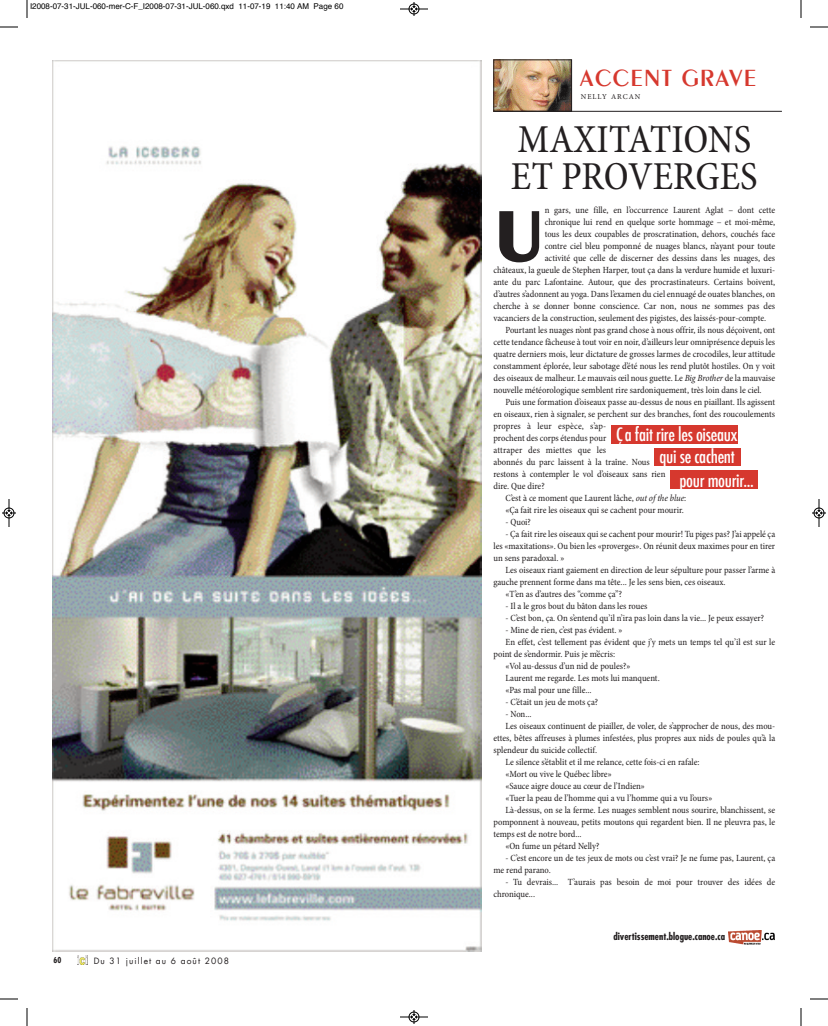
<style>
.page{position:relative;width:828px;height:1026px;background:#fff}
.page>*{position:absolute;margin:0;border:0;box-sizing:border-box;transform-origin:0 0}
.t1{font:700 76.9px "Peignot LT Std";color:#231f20}
.t2{font:condensed 40px/37px "Minion Pro";color:#231f20}
.t3{font:600 25px "Peignot LT Std";letter-spacing:.055em;color:#d6382e}
.t4{font:500 condensed 17.9px/21.8px "Futura";letter-spacing:-.015em;color:#fff;text-align:right}
.t5{font:700 condensed 10px "Futura LT";color:#231f20}
.t6{font:condensed 9.5px/12px "Minion Pro";color:#231f20}
.t7{font:8.5px "Futura LT";letter-spacing:.125em;color:#231f20}
.t8{font:8px "Helvetica";color:#000}
.t9{font:700 condensed 8px "Futura LT";color:#231f20}
.t10{font:7.5px "Minion Pro";letter-spacing:.13em;color:#231f20}
.s1{font-style:italic}
</style>
<div class="page">
<svg style="left:78px;top:956px;width:9px;height:8px"></svg>
<img style="left:496px;top:62px;width:74px;height:47px">
<div style="left:494px;top:60px;width:78px;height:51px;border:1px solid #231f20"></div>
<hr style="left:494px;top:111px;width:288px;height:1px;background:#231f20">
<img style="left:729px;top:931px;width:46px;height:13px">
<div style="left:611px;top:425px;width:127px;height:19px;background:#d6382e"></div>
<div style="left:655px;top:448px;width:86px;height:17px;background:#d6382e"></div>
<div style="left:670px;top:471px;width:88px;height:18px;background:#d6382e"></div>
<img style="left:53px;top:60px;width:429px;height:891px">
<svg style="left:27px;top:0;width:1px;height:18px"></svg>
<svg style="left:0;top:27px;width:18px;height:1px"></svg>
<svg style="left:801px;top:0;width:1px;height:18px"></svg>
<svg style="left:810px;top:27px;width:18px;height:1px"></svg>
<svg style="left:27px;top:1008px;width:1px;height:18px"></svg>
<svg style="left:0;top:999px;width:18px;height:1px"></svg>
<svg style="left:801px;top:1008px;width:1px;height:18px"></svg>
<svg style="left:810px;top:999px;width:18px;height:1px"></svg>
<svg style="left:400px;top:2px;width:28px;height:14px"></svg>
<svg style="left:400px;top:1010px;width:28px;height:14px"></svg>
<svg style="left:2px;top:499px;width:14px;height:28px"></svg>
<svg style="left:812px;top:499px;width:14px;height:28px"></svg>
<p class="t8" style="left:30px;top:3px;width:315px">I2008-07-31-JUL-060-mer-C-F_I2008-07-31-JUL-060.qxd 11-07-19 11:40 AM Page 60</p>
<p class="t9" style="left:54px;top:955px;width:9px">60</p>
<p class="t7" style="left:94px;top:955px;width:137px">Du 31 juillet au 6 août 2008</p>
<h3 class="t3" style="left:580px;top:68px;width:178px">ACCENT GRAVE</h3>
<h2 class="t2" style="left:511px;top:124px;width:248px">MAXITATIONS<br>ET PROVERGES</h2>
<h1 class="t1" style="left:493px;top:207px;width:53px">U</h1>
<p class="t10" style="left:581px;top:94px;width:61px">NELLY ARCAN</p>
<p class="t6" style="left:545px;top:205px;width:232px">n gars, une fille, en l’occurrence Laurent Aglat – dont cette</p>
<p class="t6" style="left:545px;top:217px;width:232px">chronique lui rend en quelque sorte hommage – et moi-même,</p>
<p class="t6" style="left:545px;top:229px;width:232px">tous les deux coupables de proscratination, dehors, couchés face</p>
<p class="t6" style="left:545px;top:241px;width:232px">contre ciel bleu pomponné de nuages blancs, n’ayant pour toute</p>
<p class="t6" style="left:545px;top:253px;width:232px">activité que celle de discerner des dessins dans les nuages, des</p>
<p class="t6" style="left:493px;top:265px;width:283px">châteaux, la gueule de Stephen Harper, tout ça dans la verdure humide et luxuri-</p>
<p class="t6" style="left:493px;top:277px;width:283px">ante du parc Lafontaine. Autour, que des procrastinateurs. Certains boivent,</p>
<p class="t6" style="left:493px;top:289px;width:283px">d’autres s’adonnent au yoga. Dans l’examen du ciel ennuagé de ouates blanches, on</p>
<p class="t6" style="left:493px;top:301px;width:283px">cherche à se donner bonne conscience. Car non, nous ne sommes pas des</p>
<p class="t6" style="left:493px;top:313px;width:274px">vacanciers de la construction, seulement des pigistes, des laissés-pour-compte.</p>
<p class="t6" style="left:506px;top:325px;width:271px">Pourtant les nuages n’ont pas grand chose à nous offrir, ils nous déçoivent, ont</p>
<p class="t6" style="left:493px;top:337px;width:283px">cette tendance fâcheuse à tout voir en noir, d’ailleurs leur omniprésence depuis les</p>
<p class="t6" style="left:493px;top:349px;width:283px">quatre derniers mois, leur dictature de grosses larmes de crocodiles, leur attitude</p>
<p class="t6" style="left:493px;top:361px;width:283px">constamment éplorée, leur sabotage d’été nous les rend plutôt hostiles. On y voit</p>
<p class="t6" style="left:493px;top:373px;width:283px">des oiseaux de malheur. Le mauvais œil nous guette. Le <span class="s1">Big Brother</span> de la mauvaise</p>
<p class="t6" style="left:493px;top:385px;width:270px">nouvelle météorologique semblent rire sardoniquement, très loin dans le ciel.</p>
<p class="t6" style="left:506px;top:397px;width:271px">Puis une formation d’oiseaux passe au-dessus de nous en piaillant. Ils agissent</p>
<p class="t6" style="left:493px;top:409px;width:283px">en oiseaux, rien à signaler, se perchent sur des branches, font des roucoulements</p>
<p class="t6" style="left:493px;top:421px;width:114px">propres à leur espèce, s’ap-</p>
<p class="t6" style="left:493px;top:433px;width:114px">prochent des corps étendus pour</p>
<p class="t6" style="left:493px;top:445px;width:114px">attraper des miettes que les</p>
<p class="t6" style="left:493px;top:457px;width:158px">abonnés du parc laissent à la traîne. Nous</p>
<p class="t6" style="left:493px;top:469px;width:174px">restons à contempler le vol d’oiseaux sans rien</p>
<p class="t6" style="left:493px;top:481px;width:53px">dire. Que dire?</p>
<p class="t6" style="left:506px;top:493px;width:182px">C’est à ce moment que Laurent lâche, <span class="s1">out of the blue</span>:</p>
<p class="t6" style="left:506px;top:505px;width:180px">«Ça fait rire les oiseaux qui se cachent pour mourir.</p>
<p class="t6" style="left:506px;top:517px;width:27px">- Quoi?</p>
<p class="t6" style="left:493px;top:529px;width:283px;text-align:justify;text-indent:12px">- Ça fait rire les oiseaux qui se cachent pour mourir! Tu piges pas? J’ai appelé ça les «maxitations». Ou bien les «proverges». On réunit deux maximes pour en tirer un sens paradoxal. »</p>
<p class="t6" style="left:506px;top:565px;width:271px">Les oiseaux riant gaiement en direction de leur sépulture pour passer l’arme à</p>
<p class="t6" style="left:493px;top:577px;width:234px">gauche prennent forme dans ma tête... Je les sens bien, ces oiseaux.</p>
<p class="t6" style="left:505px;top:589px;width:118px">«T’en as d’autres des “comme ça”?</p>
<p class="t6" style="left:505px;top:601px;width:144px">- Il a le gros bout du bâton dans les roues</p>
<p class="t6" style="left:505px;top:613px;width:260px">- C’est bon, ça. On s’entend qu’il n’ira pas loin dans la vie... Je peux essayer?</p>
<p class="t6" style="left:505px;top:625px;width:118px">- Mine de rien, c’est pas évident. »</p>
<p class="t6" style="left:505px;top:637px;width:271px">En effet, c’est tellement pas évident que j’y mets un temps tel qu’il est sur le</p>
<p class="t6" style="left:493px;top:649px;width:123px">point de s’endormir. Puis je m’écris:</p>
<p class="t6" style="left:505px;top:661px;width:126px">«Vol au-dessus d’un nid de poules?»</p>
<p class="t6" style="left:505px;top:673px;width:156px">Laurent me regarde. Les mots lui manquent.</p>
<p class="t6" style="left:505px;top:685px;width:88px">«Pas mal pour une fille...</p>
<p class="t6" style="left:505px;top:697px;width:94px">- C’était un jeu de mots ça?</p>
<p class="t6" style="left:505px;top:709px;width:28px">- Non...</p>
<p class="t6" style="left:505px;top:721px;width:271px">Les oiseaux continuent de piailler, de voler, de s’approcher de nous, des mou-</p>
<p class="t6" style="left:493px;top:733px;width:283px">ettes, bêtes affreuses à plumes infestées, plus propres aux nids de poules qu’à la</p>
<p class="t6" style="left:493px;top:745px;width:105px">splendeur du suicide collectif.</p>
<p class="t6" style="left:505px;top:757px;width:196px">Le silence s’établit et il me relance, cette fois-ci en rafale:</p>
<p class="t6" style="left:505px;top:769px;width:108px">«Mort ou vive le Québec libre»</p>
<p class="t6" style="left:505px;top:781px;width:141px">«Sauce aigre douce au cœur de l’Indien»</p>
<p class="t6" style="left:505px;top:793px;width:208px">«Tuer la peau de l’homme qui a vu l’homme qui a vu l’ours»</p>
<p class="t6" style="left:505px;top:805px;width:271px">Là-dessus, on se la ferme. Les nuages semblent nous sourire, blanchissent, se</p>
<p class="t6" style="left:493px;top:817px;width:283px">pomponnent à nouveau, petits moutons qui regardent bien. Il ne pleuvra pas, le</p>
<p class="t6" style="left:493px;top:829px;width:90px">temps est de notre bord...</p>
<p class="t6" style="left:505px;top:841px;width:96px">«On fume un pétard Nelly?</p>
<p class="t6" style="left:493px;top:853px;width:283px;text-indent:12px">- C’est encore un de tes jeux de mots ou c’est vrai? Je ne fume pas, Laurent, ça me rend parano.</p>
<p class="t6" style="left:493px;top:877px;width:283px;text-indent:12px">- Tu devrais... T’aurais pas besoin de moi pour trouver des idées de chronique...</p>
<h3 class="t4" style="left:616px;top:423px;width:123px">Ça fait rire les oiseaux qui se cachent</h3>
<h3 class="t4" style="left:679px;top:469px;width:76px">pour mourir...</h3>
<p class="t5" style="left:614px;top:930px;width:113px">divertissement.blogue.canoe.ca</p>
</div>
